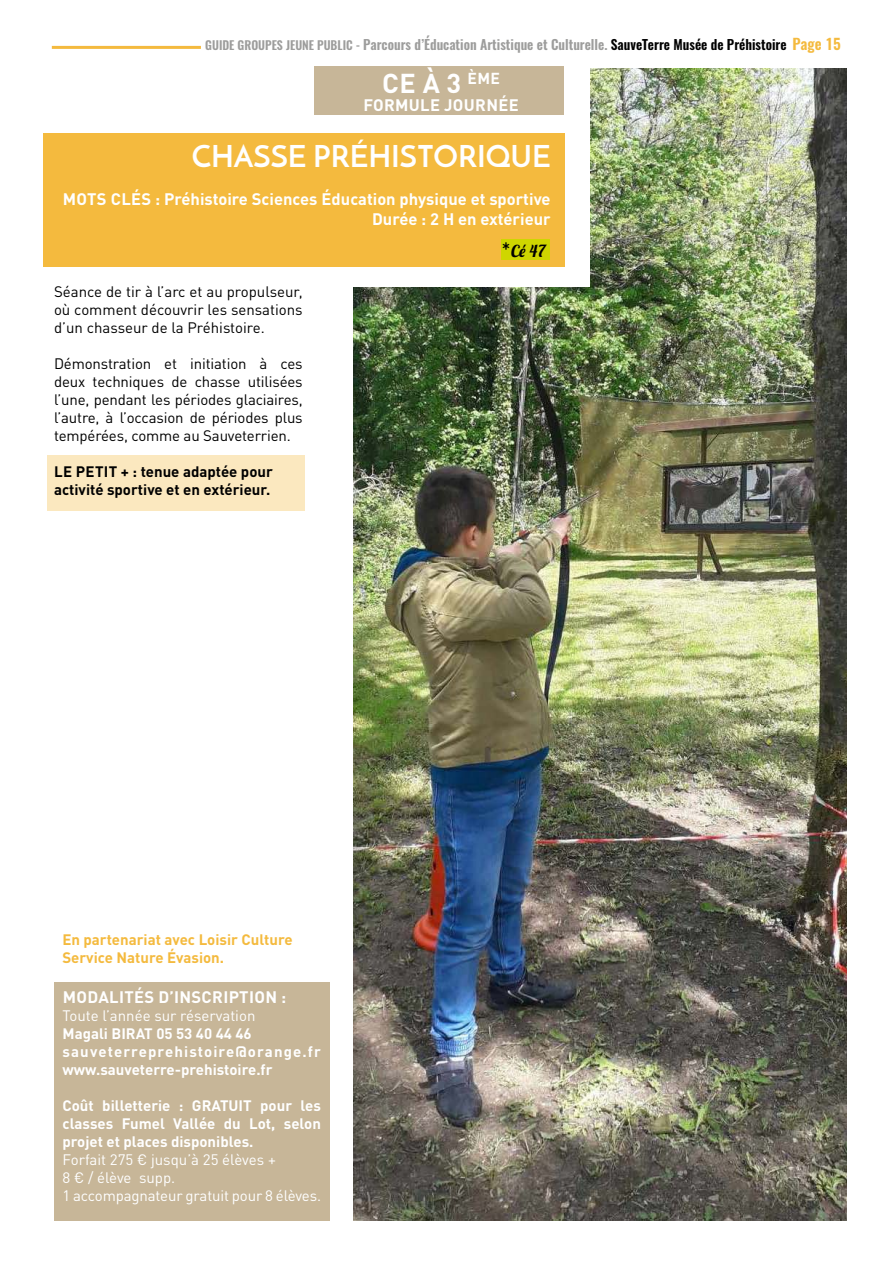
<style>
.page{position:relative;width:893px;height:1263px;background:#fff}
.page>*{position:absolute;margin:0;border:0;box-sizing:border-box;transform-origin:0 0}
.t1{font:700 30px "Josefin Sans";color:#fff}
.t2{font:700 27px "DIN Pro";color:#fff}
.t3{font:700 16.5px/19.8px "DIN Pro";color:#fff;text-align:right}
.t4{font:700 16.5px "DIN Pro";letter-spacing:.02em;color:#fff}
.t5{font:16.5px "Lobster 1.4";color:#000}
.t6{font:15px/18px "DIN Pro";letter-spacing:-.01em;color:#000;text-align:justify}
.t7{font:700 15px/18px "DIN Pro";color:#fff}
.t8{font:15px/18px "DIN Pro";letter-spacing:-.01em;color:#fff}
.t9{font:700 15px/18px "DIN Pro";color:#000}
.t10{font:700 15px/18px "DIN Pro";color:#f4ba3e}
.t11{font:600 13.5px "Oswald";color:#9d9d9c}
.s1{font-size:12px}
.s2{color:#000}
.s3{font-size:15px;color:#f4ba3e}
.s4{font-size:19.5px}
</style>
<div class="page">
<div style="left:47px;top:456px;width:258px;height:55px;background:#fbe8bf"></div>
<img style="left:353px;top:68px;width:493px;height:1153px">
<div style="left:21px;top:46px;width:569px;height:240px;background:#fff"></div>
<div style="left:43px;top:133px;width:522px;height:134px;background:#f4ba3e"></div>
<div style="left:314px;top:67px;width:250px;height:48px;background:#c7b698"></div>
<div style="left:54px;top:982px;width:275px;height:239px;background:#c7b698"></div>
<div style="left:501px;top:240px;width:48px;height:20px;background:#cfd600"></div>
<hr style="left:52px;top:46px;width:149px;height:3px;background:#f4ba3e">
<p class="t11" style="left:205px;top:36px;width:637px"><span class="s1">GUIDE GROUPES JEUNE PUBLIC -</span> Parcours d’Éducation Artistique et Culturelle. <span class="s2">SauveTerre Musée de Préhistoire</span> <span class="s3">Page 15</span></p>
<h2 class="t2" style="left:382px;top:61px;width:119px">CE À 3 <sup>ÈME</sup></h2>
<p class="t4" style="left:363px;top:92px;width:157px">FORMULE JOURNÉE</p>
<h1 class="t1" style="left:192px;top:138px;width:360px">CHASSE PRÉHISTORIQUE</h1>
<p class="t3" style="left:63px;top:187px;width:489px">MOTS CLÉS : Préhistoire Sciences Éducation physique et sportive<br>Durée : 2 H en extérieur</p>
<p class="t6" style="left:54px;top:281px;width:250px">Séance de tir à l’arc et au propulseur, où comment découvrir les sensations d’un chasseur de la Préhistoire.</p>
<p class="t6" style="left:54px;top:353px;width:250px">Démonstration et initiation à ces deux techniques de chasse utilisées l’une, pendant les périodes glaciaires, l’autre, à l’occasion de périodes plus tempérées, comme au Sauveterrien.</p>
<p class="t9" style="left:54px;top:461px;width:220px">LE PETIT + : tenue adaptée pour activité sportive et en extérieur.</p>
<p class="t10" style="left:62px;top:929px;width:232px">En partenariat avec Loisir Culture<br>Service Nature Évasion.</p>
<p class="t4" style="left:63px;top:983px;width:225px">MODALITÉS D’INSCRIPTION :</p>
<p class="t8" style="left:63px;top:1005px;width:194px">Toute l’année sur réservation</p>
<p class="t7" style="left:63px;top:1022px;width:260px">Magali BIRAT 05 53 40 44 46 sauveterreprehistoire@orange.fr www.sauveterre-prehistoire.fr</p>
<p class="t7" style="left:63px;top:1094px;width:260px;text-align:justify">Coût billetterie : GRATUIT pour les classes Fumel Vallée du Lot, selon projet et places disponibles.</p>
<p class="t8" style="left:63px;top:1149px;width:260px">Forfait 275 € jusqu’à 25 élèves +<br>8 € / élève supp.<br>1 accompagnateur gratuit pour 8 élèves.</p>
<p class="t5" style="left:501px;top:241px;width:46px"><span class="s4">*</span>Cé 47</p>
</div>
